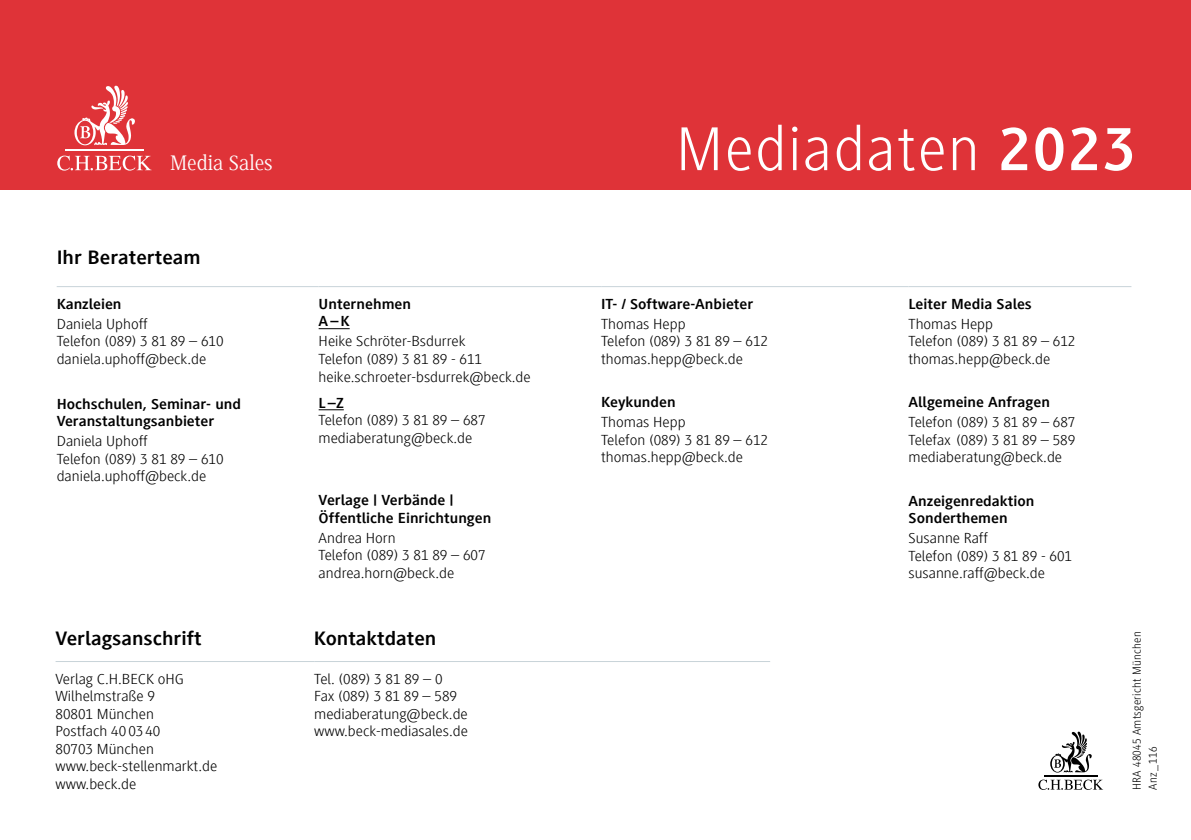
<style>
.page{position:relative;width:1191px;height:840px;background:#fff}
.page>*{position:absolute;margin:0;border:0;box-sizing:border-box;transform-origin:0 0}
.t1{font:300 64px "Generis Sans Com";letter-spacing:.03em;color:#fff}
.t2{font:21.6px "Generis Serif Com";color:#fff}
.t3{font:700 20px "Generis Sans Com";color:#000;scale:1.08 1}
.t4{font:300 15px/17.6px "Generis Sans Com";color:#000;scale:1.08 1}
.t5{font:700 15px/17.6px "Generis Sans Com";color:#000;scale:1.08 1}
.t6{font:300 12px/16px "Generis Sans Com";letter-spacing:.02em;color:#000}
.s1{font-weight:700}
</style>
<div class="page">
<div style="left:0;top:0;width:1191px;height:189px;background:#df3338"></div>
<svg style="left:74px;top:86px;width:61px;height:59px"></svg>
<hr style="left:66px;top:149px;width:78px;height:2px;background:#fff">
<svg style="left:57px;top:155px;width:95px;height:15px"></svg>
<svg style="left:1050px;top:731px;width:41px;height:41px"></svg>
<hr style="left:1044px;top:774px;width:53px;height:2px;background:#000">
<svg style="left:1038px;top:779px;width:65px;height:10px"></svg>
<hr style="left:56px;top:660px;width:258px;height:1px;background:#c8d3d9">
<hr style="left:314px;top:660px;width:456px;height:1px;background:#c8d3d9">
<hr style="left:57px;top:286px;width:262px;height:1px;background:#c8d3d9">
<hr style="left:319px;top:286px;width:282px;height:1px;background:#c8d3d9">
<hr style="left:601px;top:286px;width:307px;height:1px;background:#c8d3d9">
<hr style="left:908px;top:286px;width:223px;height:1px;background:#c8d3d9">
<hr style="left:319px;top:328px;width:31px;height:1px;background:#000">
<svg style="left:319px;top:409px;width:25px;height:1px"></svg>
<h2 class="t2" style="left:170px;top:151px;width:104px">Media Sales</h2>
<h3 class="t3" style="left:57px;top:246px;width:135px">Ihr Beraterteam</h3>
<p class="t5" style="left:57px;top:295px;width:62px">Kanzleien</p>
<p class="t4" style="left:57px;top:315px;width:156px">Daniela Uphoff<br>Telefon (089) 3 81 89 – 610 daniela.uphoff@beck.de</p>
<p class="t5" style="left:57px;top:395px;width:172px">Hochschulen, Seminar- und<br>Veranstaltungsanbieter</p>
<p class="t4" style="left:57px;top:432px;width:156px">Daniela Uphoff<br>Telefon (089) 3 81 89 – 610 daniela.uphoff@beck.de</p>
<p class="t5" style="left:319px;top:295px;width:87px">Unternehmen<br>A–K</p>
<p class="t4" style="left:319px;top:332px;width:198px">Heike Schröter-Bsdurrek<br>Telefon (089) 3 81 89 - 611 heike.schroeter-bsdurrek@beck.de</p>
<p class="t5" style="left:319px;top:393px;width:25px">L–Z</p>
<p class="t4" style="left:319px;top:411px;width:156px">Telefon (089) 3 81 89 – 687 mediaberatung@beck.de</p>
<p class="t5" style="left:319px;top:491px;width:161px">Verlage | Verbände |<br>Öffentliche Einrichtungen</p>
<p class="t4" style="left:319px;top:529px;width:156px">Andrea Horn<br>Telefon (089) 3 81 89 – 607 andrea.horn@beck.de</p>
<h3 class="t3" style="left:56px;top:626px;width:137px">Verlagsanschrift</h3>
<h3 class="t3" style="left:314px;top:626px;width:115px">Kontaktdaten</h3>
<p class="t4" style="left:56px;top:669px;width:151px">Verlag C.H.BECK oHG<br>Wilhelmstraße 9<br>80801 München<br>Postfach 40 03 40<br>80703 München www.beck-stellenmarkt.de www.beck.de</p>
<p class="t4" style="left:314px;top:669px;width:144px">Tel. (089) 3 81 89 – 0<br>Fax (089) 3 81 89 – 589 mediaberatung@beck.de www.beck-mediasales.de</p>
<h1 class="t1" style="left:676px;top:114px;width:461px">Mediadaten <span class="s1">2023</span></h1>
<p class="t5" style="left:601px;top:295px;width:142px">IT- / Software-Anbieter</p>
<p class="t4" style="left:601px;top:315px;width:156px">Thomas Hepp<br>Telefon (089) 3 81 89 – 612 thomas.hepp@beck.de</p>
<p class="t5" style="left:601px;top:393px;width:70px">Keykunden</p>
<p class="t4" style="left:601px;top:413px;width:156px">Thomas Hepp<br>Telefon (089) 3 81 89 – 612 thomas.hepp@beck.de</p>
<p class="t5" style="left:908px;top:295px;width:116px">Leiter Media Sales</p>
<p class="t4" style="left:908px;top:315px;width:156px">Thomas Hepp<br>Telefon (089) 3 81 89 – 612 thomas.hepp@beck.de</p>
<p class="t5" style="left:908px;top:393px;width:132px">Allgemeine Anfragen</p>
<p class="t4" style="left:908px;top:413px;width:156px;text-align:justify">Telefon (089) 3 81 89 – 687<br>Telefax (089) 3 81 89 – 589 mediaberatung@beck.de</p>
<p class="t5" style="left:908px;top:492px;width:118px">Anzeigenredaktion<br>Sonderthemen</p>
<p class="t4" style="left:908px;top:529px;width:153px">Susanne Raff<br>Telefon (089) 3 81 89 - 601 susanne.raff@beck.de</p>
<p class="t6" style="left:1128px;top:789px;width:160px;rotate:-90deg">HRA 48045 Amtsgericht München<br>Anz_116</p>
</div>
